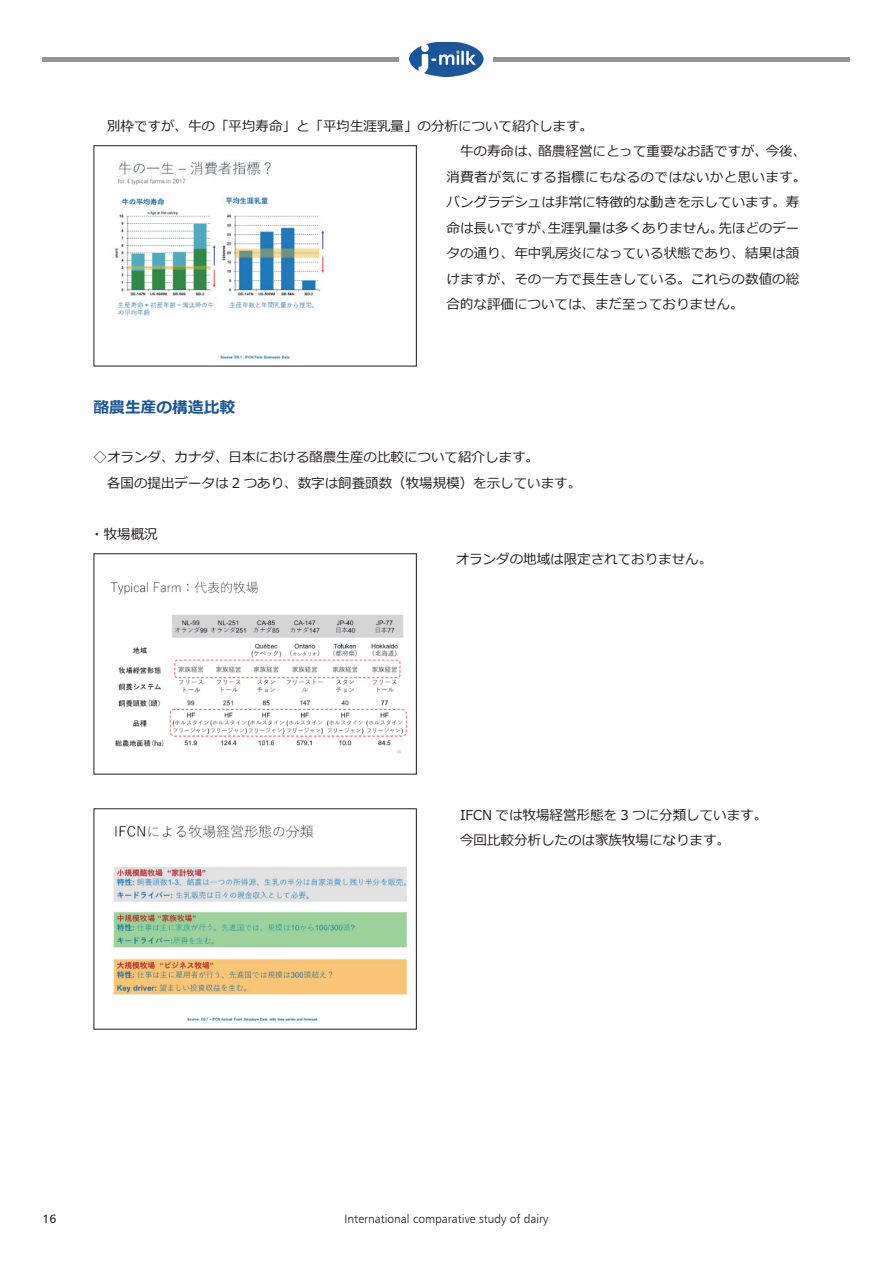
<style>
.page{position:relative;width:893px;height:1263px;background:#fff}
.page>*{position:absolute;margin:0;border:0;box-sizing:border-box;transform-origin:0 0}
.t1{font:700 15.75px "Meiryo";color:#1a559a}
.t2{font:13.5px/25.5px "Meiryo";color:#231f20}
.t3{font:12px "Humanist 777 BT Light B";color:#231f20}
.t4{font:12px "Humanist 777 BT Roman B";color:#231f20}
</style>
<div class="page">
<hr style="left:43px;top:57px;width:807px;height:4px;background:#939598">
<div style="left:400px;top:42px;width:93px;height:34px;background:#fff"></div>
<img style="left:410px;top:42px;width:73px;height:34px">
<img style="left:115px;top:161px;width:209px;height:198px">
<div style="left:94px;top:145px;width:323px;height:221px;border:1px solid #231f20"></div>
<img style="left:110px;top:581px;width:297px;height:173px">
<div style="left:94px;top:553px;width:323px;height:221px;border:1px solid #231f20"></div>
<img style="left:113px;top:824px;width:294px;height:198px">
<p class="t2" style="left:446px;top:114px;width:361px;text-indent:-353px">　別枠ですが、牛の「平均寿命」と「平均生涯乳量」の分析について紹介します。<br>　牛の寿命は、酪農経営にとって重要なお話ですが、今後、消費者が気にする指標にもなるのではないかと思います。バングラデシュは非常に特徴的な動きを示しています。寿命は長いですが、生涯乳量は多くありません。先ほどのデータの通り、年中乳房炎になっている状態であり、結果は頷けますが、その一方で長生きしている。これらの数値の総合的な評価については、まだ至っておりません。</p>
<p class="t1" style="left:94px;top:397px;width:143px">酪農生産の構造比較</p>
<p class="t2" style="left:94px;top:445px;width:489px">◇オランダ、カナダ、日本における酪農生産の比較について紹介します。<br>　各国の提出データは 2 つあり、数字は飼養頭数（牧場規模）を示しています。</p>
<p class="t2" style="left:90px;top:522px;width:69px">・牧場概況</p>
<p class="t2" style="left:442px;top:547px;width:271px">　オランダの地域は限定されておりません。</p>
<p class="t2" style="left:446px;top:802px;width:322px">　IFCN では牧場経営形態を 3 つに分類しています。　今回比較分析したのは家族牧場になります。</p>
<p class="t4" style="left:43px;top:1211px;width:15px">16</p>
<p class="t3" style="left:345px;top:1211px;width:205px">International comparative study of dairy</p>
</div>
